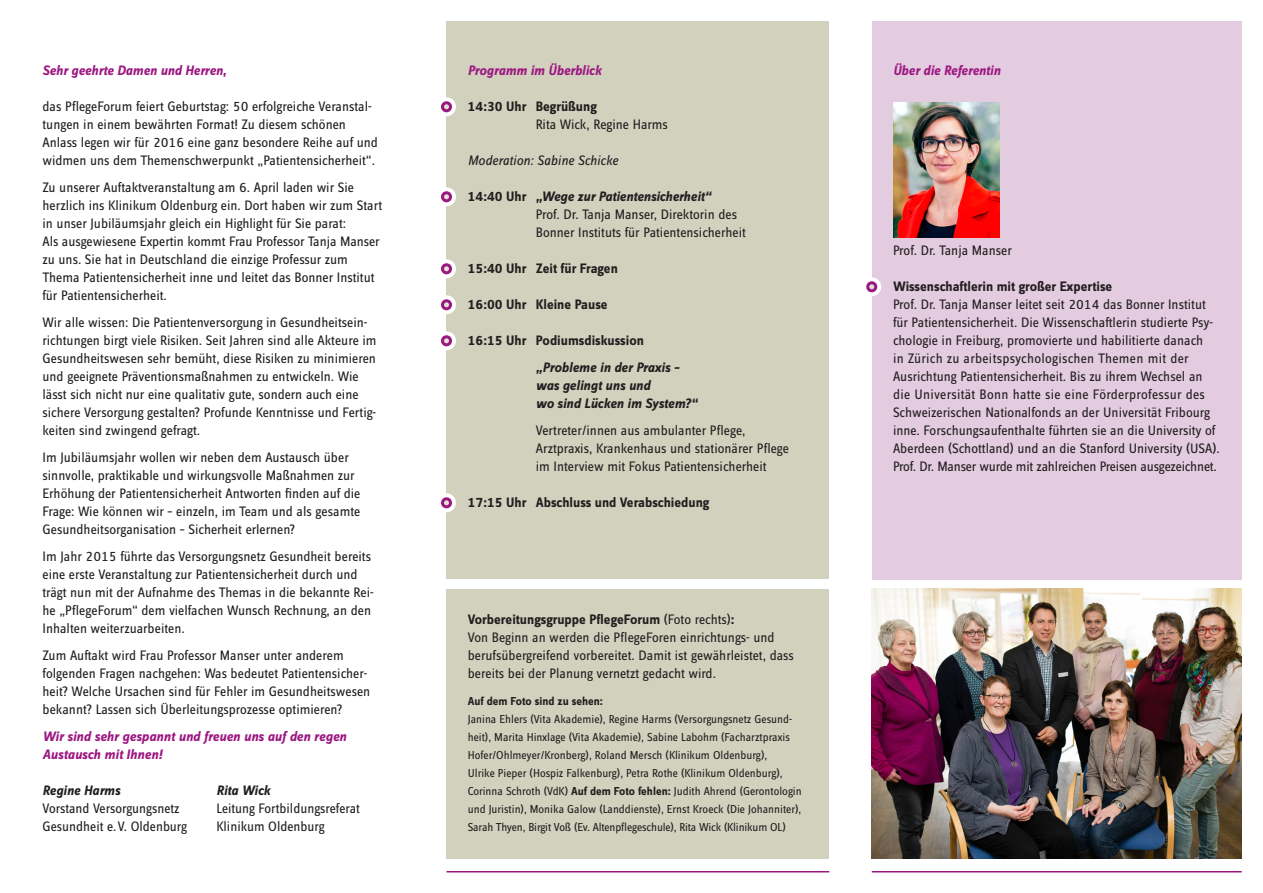
<style>
.page{position:relative;width:1263px;height:893px;background:#fff}
.page>*{position:absolute;margin:0;border:0;box-sizing:border-box;transform-origin:0 0}
.Text{font:14.25px/18px "Zine Sans Dis Regular Roman Tf";color:#231f20}
.t1{font:14.25px/27px "Zine Sans Dis Bold Roman Tf";color:#231f20}
.Begrüßung{font:14.25px "Zine Sans Dis Bold Italic Tf";color:#9c1881}
.Text-2{font:14.25px/18px "Zine Sans Dis Bold Italic Tf";color:#9c1881}
.t2{font:14.25px/18px "Zine Sans Dis Bold Italic Tf";color:#231f20}
.t3{font:14.25px "Zine Sans Dis Regular Italic Tf";color:#231f20}
.t4{font:12px/18px "Zine Sans Dis Regular Roman Tf";color:#231f20}
.s1{font-family:"Zine Sans Dis Bold Roman Tf"}
.s2{font-family:"Zine Sans Dis Bold Italic Tf"}
</style>
<div class="page">
<div style="left:446px;top:21px;width:383px;height:837px;background:#d2d1be"></div>
<div style="left:872px;top:21px;width:370px;height:558px;background:#e3cbe0"></div>
<div style="left:437px;top:97px;width:19px;height:19px;background:#fff;border-radius:50%"></div>
<div style="left:442px;top:103px;width:8px;height:8px;background:#e2e1d5;border-radius:50%"></div>
<div style="left:441px;top:101px;width:11px;height:11px;border:3px solid #9c1881;border-radius:50%"></div>
<div style="left:437px;top:187px;width:19px;height:19px;background:#fff;border-radius:50%"></div>
<div style="left:442px;top:193px;width:8px;height:8px;background:#e2e1d5;border-radius:50%"></div>
<div style="left:441px;top:191px;width:11px;height:11px;border:3px solid #9c1881;border-radius:50%"></div>
<div style="left:437px;top:259px;width:19px;height:19px;background:#fff;border-radius:50%"></div>
<div style="left:442px;top:265px;width:8px;height:8px;background:#e2e1d5;border-radius:50%"></div>
<div style="left:441px;top:263px;width:11px;height:11px;border:3px solid #9c1881;border-radius:50%"></div>
<div style="left:437px;top:295px;width:19px;height:19px;background:#fff;border-radius:50%"></div>
<div style="left:442px;top:301px;width:8px;height:8px;background:#e2e1d5;border-radius:50%"></div>
<div style="left:441px;top:299px;width:11px;height:11px;border:3px solid #9c1881;border-radius:50%"></div>
<div style="left:437px;top:331px;width:19px;height:19px;background:#fff;border-radius:50%"></div>
<div style="left:442px;top:337px;width:8px;height:8px;background:#e2e1d5;border-radius:50%"></div>
<div style="left:441px;top:335px;width:11px;height:11px;border:3px solid #9c1881;border-radius:50%"></div>
<div style="left:437px;top:493px;width:19px;height:19px;background:#fff;border-radius:50%"></div>
<div style="left:442px;top:499px;width:8px;height:8px;background:#e2e1d5;border-radius:50%"></div>
<div style="left:441px;top:497px;width:11px;height:11px;border:3px solid #9c1881;border-radius:50%"></div>
<div style="left:862px;top:277px;width:19px;height:19px;background:#fff;border-radius:50%"></div>
<div style="left:868px;top:283px;width:8px;height:8px;background:#e2e1d5;border-radius:50%"></div>
<div style="left:866px;top:281px;width:11px;height:11px;border:3px solid #9c1881;border-radius:50%"></div>
<hr style="left:446px;top:871px;width:383px;height:1px;background:#9c1881">
<hr style="left:872px;top:871px;width:370px;height:1px;background:#9c1881">
<img style="left:893px;top:102px;width:106px;height:135px">
<div style="left:425px;top:579px;width:425px;height:9px;background:#fff"></div>
<img style="left:872px;top:588px;width:370px;height:270px">
<p class="Begrüßung" style="left:43px;top:63px;width:186px">Sehr geehrte Damen und Herren,</p>
<p class="Text" style="left:43px;top:98px;width:337px">das PflegeForum feiert Geburtstag: 50 erfolgreiche Veranstal&shy;tungen in einem bewährten Format! Zu diesem schönen Anlass legen wir für 2016 eine ganz besondere Reihe auf und widmen uns dem Themenschwerpunkt „Patientensicherheit“.</p>
<p class="Text" style="left:43px;top:179px;width:341px">Zu unserer Auftaktveranstaltung am 6. April laden wir Sie herzlich ins Klinikum Oldenburg ein. Dort haben wir zum Start in unser Jubiläumsjahr gleich ein Highlight für Sie parat:<br>Als ausgewiesene Expertin kommt Frau Professor Tanja Manser zu uns. Sie hat in Deutschland die einzige Professur zum Thema Patientensicherheit inne und leitet das Bonner Institut für Patientensicherheit.</p>
<p class="Text" style="left:43px;top:314px;width:336px">Wir alle wissen: Die Patientenversorgung in Gesundheitsein&shy;richtungen birgt viele Risiken. Seit Jahren sind alle Akteure im Gesundheitswesen sehr bemüht, diese Risiken zu minimieren und geeignete Präventionsmaßnahmen zu entwickeln. Wie lässt sich nicht nur eine qualitativ gute, sondern auch eine sichere Versorgung gestalten? Profunde Kenntnisse und Fertig&shy;keiten sind zwingend gefragt.</p>
<p class="Text" style="left:43px;top:449px;width:319px">Im Jubiläumsjahr wollen wir neben dem Austausch über sinnvolle, praktikable und wirkungsvolle Maßnahmen zur Erhöhung der Patientensicherheit Antworten finden auf die Frage: Wie können wir – einzeln, im Team und als gesamte Gesundheitsorganisation – Sicherheit erlernen?</p>
<p class="Text" style="left:43px;top:548px;width:333px">Im Jahr 2015 führte das Versorgungsnetz Gesundheit bereits eine erste Veranstaltung zur Patientensicherheit durch und trägt nun mit der Aufnahme des Themas in die bekannte Rei&shy;he „PflegeForum“ dem vielfachen Wunsch Rechnung, an den Inhalten weiterzuarbeiten.</p>
<p class="Text" style="left:43px;top:647px;width:329px">Zum Auftakt wird Frau Professor Manser unter anderem folgenden Fragen nachgehen: Was bedeutet Patientensicher&shy;heit? Welche Ursachen sind für Fehler im Gesundheitswesen bekannt? Lassen sich Überleitungsprozesse optimieren?</p>
<p class="Text-2" style="left:43px;top:728px;width:305px">Wir sind sehr gespannt und freuen uns auf den regen<br>Austausch mit Ihnen!</p>
<p class="t2" style="left:43px;top:782px;width:79px">Regine Harms</p>
<p class="t2" style="left:217px;top:782px;width:55px">Rita Wick</p>
<p class="Text" style="left:43px;top:800px;width:139px">Vorstand Versorgungsnetz</p>
<p class="Text" style="left:217px;top:800px;width:145px">Leitung Fortbildungsreferat</p>
<p class="Text" style="left:43px;top:818px;width:146px">Gesundheit e.V. Oldenburg</p>
<p class="Text" style="left:217px;top:818px;width:109px">Klinikum Oldenburg</p>
<p class="Begrüßung" style="left:468px;top:63px;width:135px">Programm im Überblick</p>
<p class="Text" style="left:536px;top:98px;width:134px;text-indent:-68px"><span class="s1">14:30 Uhr Begrüßung<br></span>Rita Wick, Regine Harms</p>
<p class="t3" style="left:468px;top:154px;width:152px">Moderation: Sabine Schicke</p>
<p class="Text" style="left:536px;top:188px;width:212px;text-indent:-68px"><span class="s1">14:40 Uhr</span> <span class="s2">„Wege zur Patientensicherheit“<br></span>Prof. Dr. Tanja Manser, Direktorin des<br>Bonner Instituts für Patientensicherheit</p>
<p class="t1" style="left:468px;top:256px;width:152px">15:40 Uhr Zeit für Fragen</p>
<p class="t1" style="left:468px;top:292px;width:141px">16:00 Uhr Kleine Pause</p>
<p class="t1" style="left:536px;top:328px;width:145px;text-indent:-68px">16:15 Uhr Podiumsdiskussion <span class="s2">„Probleme in der Praxis –</span></p>
<p class="t2" style="left:536px;top:377px;width:163px">was gelingt uns und<br>wo sind Lücken im System?“</p>
<p class="Text" style="left:536px;top:422px;width:255px">Vertreter/innen aus ambulanter Pflege,<br>Arztpraxis, Krankenhaus und stationärer Pflege im Interview mit Fokus Patientensicherheit</p>
<p class="t1" style="left:468px;top:490px;width:243px">17:15 Uhr Abschluss und Verabschiedung</p>
<p class="Text" style="left:468px;top:611px;width:328px"><span class="s1">Vorbereitungsgruppe PflegeForum</span> (Foto rechts)<span class="s1">:<br></span>Von Beginn an werden die PflegeForen einrichtungs- und berufsübergreifend vorbereitet. Damit ist gewährleistet, dass bereits bei der Planung vernetzt gedacht wird.</p>
<p class="t4" style="left:468px;top:693px;width:335px"><span class="s1">Auf dem Foto sind zu sehen:<br></span>Janina Ehlers (Vita Akademie), Regine Harms (Versorgungsnetz Gesund&shy;heit), Marita Hinxlage (Vita Akademie), Sabine Labohm (Facharztpraxis Hofer/Ohlmeyer/Kronberg), Roland Mersch (Klinikum Oldenburg),<br>Ulrike Pieper (Hospiz Falkenburg), Petra Rothe (Klinikum Oldenburg), Corinna Schroth (VdK) <span class="s1">Auf dem Foto fehlen:</span> Judith Ahrend (Gerontologin und Juristin), Monika Galow (Landdienste), Ernst Kroeck (Die Johanniter), Sarah Thyen, Birgit Voß (Ev. Altenpflegeschule), Rita Wick (Klinikum OL)</p>
<p class="Begrüßung" style="left:893px;top:63px;width:109px">Über die Referentin</p>
<p class="Text" style="left:893px;top:242px;width:121px">Prof. Dr. Tanja Manser</p>
<p class="Text" style="left:893px;top:278px;width:328px"><span class="s1">Wissenschaftlerin mit großer Expertise<br></span>Prof. Dr. Tanja Manser leitet seit 2014 das Bonner Institut für Patientensicherheit. Die Wissenschaftlerin studierte Psy&shy;chologie in Freiburg, promovierte und habilitierte danach<br>in Zürich zu arbeitspsychologischen Themen mit der Ausrichtung Patientensicherheit. Bis zu ihrem Wechsel an die Universität Bonn hatte sie eine Förderprofessur des Schweizerischen Nationalfonds an der Universität Fribourg inne. Forschungsaufenthalte führten sie an die University of Aberdeen (Schottland) und an die Stanford University (USA).<br>Prof. Dr. Manser wurde mit zahlreichen Preisen ausgezeichnet.</p>
</div>
